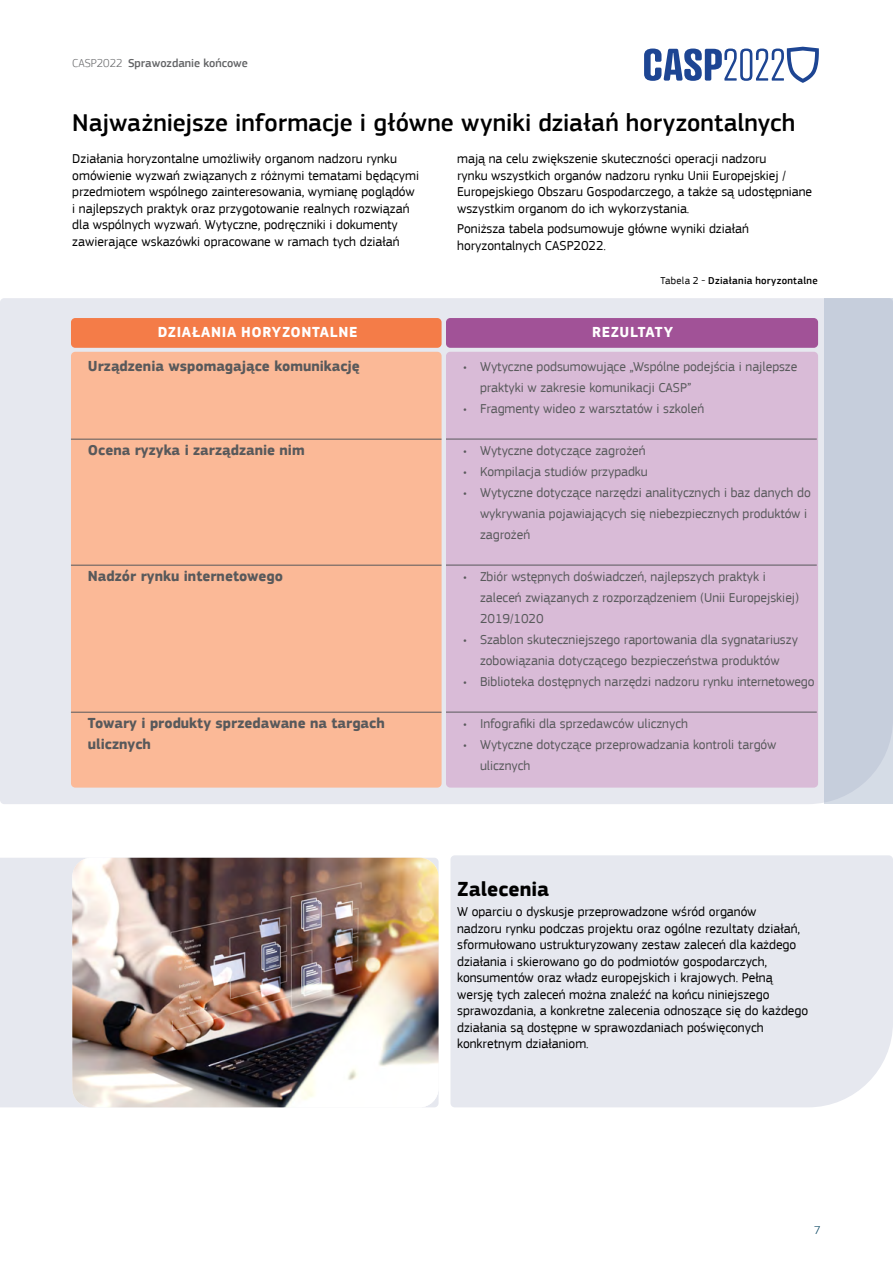
<style>
.page{position:relative;width:893px;height:1263px;background:#fff}
.page>*{position:absolute;margin:0;border:0;box-sizing:border-box;transform-origin:0 0}
.t1{font:500 25.5px "EC Square Sans Pro";color:#000}
.t2{font:700 21px "EC Square Sans Pro";color:#000}
.t3{font:700 15px/21px "EC Square Sans Pro";color:#58595b}
.t4{font:700 15px "EC Square Sans Pro";letter-spacing:.04em;color:#fff}
.t5{font:13.5px/16.5px "EC Square Sans Pro";color:#000}
.t6{font:13.5px/21px "EC Square Sans Pro";color:#58595b}
.t7{font:500 12px "EC Square Sans Pro";color:#636466}
.t8{font:300 12px "EC Square Sans Pro";color:#02405d}
.t9{font:500 10.5px "EC Square Sans Pro";letter-spacing:.025em;color:#000}
.s1{font-weight:300}
.s2{font-weight:400}
</style>
<div class="page">
<svg style="left:644px;top:47px;width:175px;height:36px"></svg>
<div style="left:0;top:298px;width:824px;height:506px;background:#e6e8ef"></div>
<div style="left:824px;top:298px;width:69px;height:506px;background:#c6cedc"></div>
<div style="left:450px;top:855px;width:443px;height:252px;background:#e6e8ef"></div>
<div style="left:0;top:858px;width:72px;height:249px;background:#e6e8ef"></div>
<img style="left:72px;top:858px;width:367px;height:249px">
<div style="left:71px;top:352px;width:371px;height:436px;background:#fbb997;border-radius:4px"></div>
<div style="left:71px;top:318px;width:371px;height:30px;background:#f47c48;border-radius:4px"></div>
<div style="left:446px;top:352px;width:372px;height:436px;background:#d9bbd7;border-radius:4px"></div>
<div style="left:446px;top:318px;width:372px;height:30px;background:#a15297;border-radius:4px"></div>
<hr style="left:71px;top:439px;width:370px;height:1px;background:#58595b">
<hr style="left:71px;top:565px;width:370px;height:1px;background:#58595b">
<hr style="left:71px;top:712px;width:370px;height:1px;background:#58595b">
<hr style="left:446px;top:439px;width:371px;height:1px;background:#58595b">
<hr style="left:446px;top:565px;width:371px;height:1px;background:#58595b">
<hr style="left:446px;top:712px;width:371px;height:1px;background:#58595b">
<p class="t7" style="left:72px;top:56px;width:177px"><span class="s1">CASP2022</span> Sprawozdanie końcowe</p>
<h1 class="t1" style="left:72px;top:107px;width:724px">Najważniejsze informacje i główne wyniki działań horyzontalnych</h1>
<p class="t5" style="left:72px;top:151px;width:348px">Działania horyzontalne umożliwiły organom nadzoru rynku omówienie wyzwań związanych z różnymi tematami będącymi przedmiotem wspólnego zainteresowania, wymianę poglądów i najlepszych praktyk oraz przygotowanie realnych rozwiązań dla wspólnych wyzwań. Wytyczne, podręczniki i dokumenty zawierające wskazówki opracowane w ramach tych działań</p>
<p class="t5" style="left:457px;top:151px;width:357px">mają na celu zwiększenie skuteczności operacji nadzoru<br>rynku wszystkich organów nadzoru rynku Unii Europejskiej / Europejskiego Obszaru Gospodarczego, a także są udostępniane wszystkim organom do ich wykorzystania.</p>
<p class="t5" style="left:457px;top:221px;width:293px">Poniższa tabela podsumowuje główne wyniki działań horyzontalnych CASP2022.</p>
<p class="t9" style="left:661px;top:274px;width:159px"><span class="s2">Tabela 2 -</span> Działania horyzontalne</p>
<p class="t4" style="left:158px;top:323px;width:201px">DZIAŁANIA HORYZONTALNE</p>
<p class="t4" style="left:592px;top:323px;width:82px">REZULTATY</p>
<p class="t3" style="left:88px;top:356px;width:274px">Urządzenia wspomagające komunikację</p>
<p class="t6" style="left:480px;top:356px;width:319px;text-indent:-17px">• Wytyczne podsumowujące „Wspólne podejścia i najlepsze praktyki w zakresie komunikacji CASP”</p>
<p class="t6" style="left:463px;top:398px;width:243px">• Fragmenty wideo z warsztatów i szkoleń</p>
<p class="t6" style="left:463px;top:440px;width:184px">• Wytyczne dotyczące zagrożeń</p>
<p class="t6" style="left:463px;top:461px;width:186px">• Kompilacja studiów przypadku</p>
<p class="t6" style="left:480px;top:482px;width:332px;text-indent:-17px">• Wytyczne dotyczące narzędzi analitycznych i baz danych do wykrywania pojawiających się niebezpiecznych produktów i zagrożeń</p>
<p class="t6" style="left:480px;top:566px;width:321px;text-indent:-17px">• Zbiór wstępnych doświadczeń, najlepszych praktyk i zaleceń związanych z rozporządzeniem (Unii Europejskiej)<br>2019/1020</p>
<p class="t6" style="left:463px;top:629px;width:336px;text-align:center">• Szablon skuteczniejszego raportowania dla sygnatariuszy zobowiązania dotyczącego bezpieczeństwa produktów</p>
<p class="t6" style="left:463px;top:671px;width:353px">• Biblioteka dostępnych narzędzi nadzoru rynku internetowego</p>
<p class="t6" style="left:463px;top:713px;width:227px">• Infografiki dla sprzedawców ulicznych</p>
<p class="t6" style="left:480px;top:734px;width:298px;text-indent:-17px">• Wytyczne dotyczące przeprowadzania kontroli targów ulicznych</p>
<p class="t3" style="left:88px;top:440px;width:218px">Ocena ryzyka i zarządzanie nim</p>
<p class="t3" style="left:88px;top:566px;width:197px">Nadzór rynku internetowego</p>
<p class="t3" style="left:88px;top:713px;width:298px">Towary i produkty sprzedawane na targach ulicznych</p>
<h2 class="t2" style="left:457px;top:876px;width:94px">Zalecenia</h2>
<p class="t5" style="left:457px;top:904px;width:353px">W oparciu o dyskusje przeprowadzone wśród organów<br>nadzoru rynku podczas projektu oraz ogólne rezultaty działań, sformułowano ustrukturyzowany zestaw zaleceń dla każdego działania i skierowano go do podmiotów gospodarczych, konsumentów oraz władz europejskich i krajowych. Pełną wersję tych zaleceń można znaleźć na końcu niniejszego sprawozdania, a konkretne zalecenia odnoszące się do każdego działania są dostępne w sprawozdaniach poświęconych konkretnym działaniom.</p>
<p class="t8" style="left:814px;top:1223px;width:8px">7</p>
</div>
